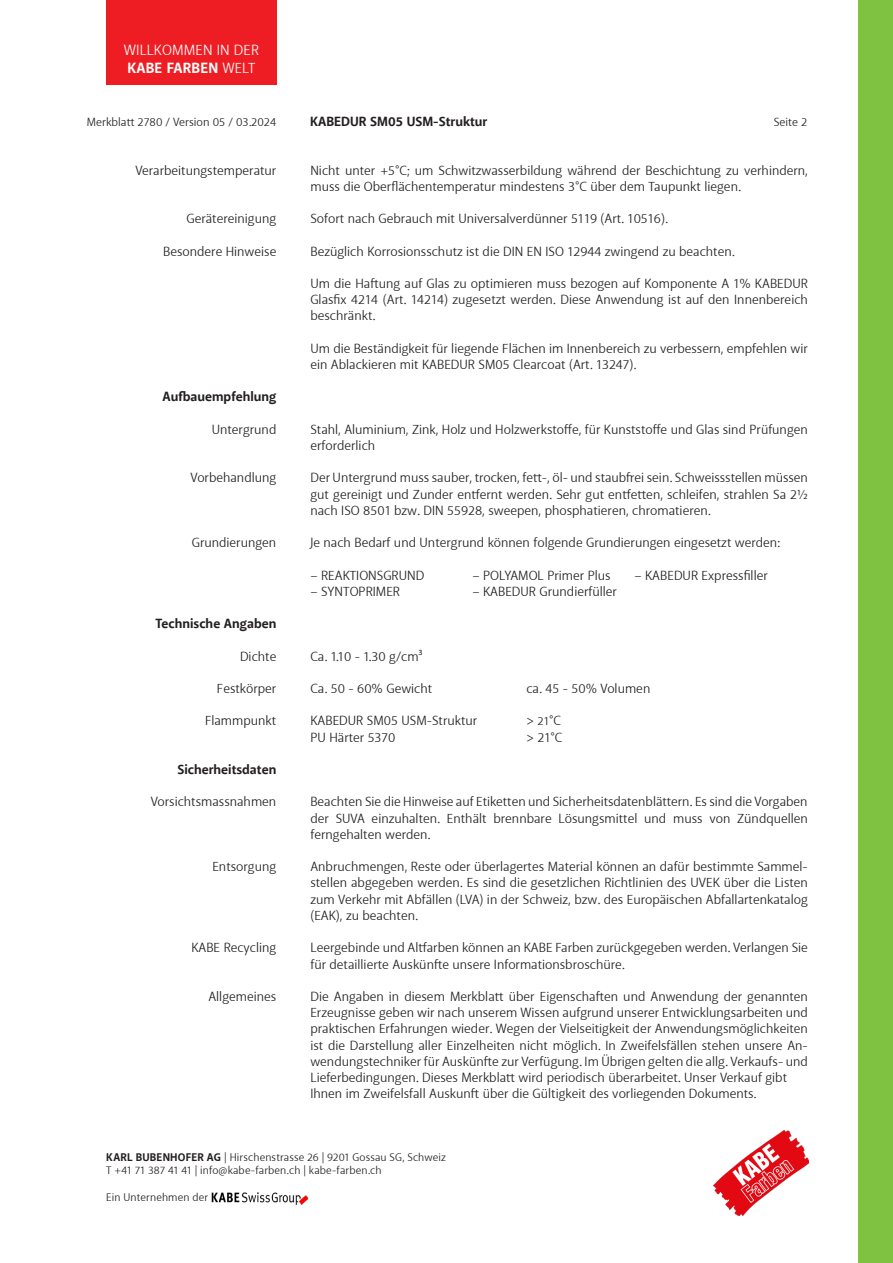
<style>
.page{position:relative;width:893px;height:1263px;background:#fff}
.page>*{position:absolute;margin:0;border:0;box-sizing:border-box;transform-origin:0 0}
.t1{font:15px/18px "Akagi Pro";letter-spacing:.01em;color:#fff}
.Text{font:13.5px/16.2px "Akagi Pro";color:#231f20;text-align:justify}
.Absatzformat_1{font:13.5px/16.2px "Akagi Pro";color:#231f20}
.Titel{font:700 13.5px "Akagi Pro";color:#231f20}
.Titel-2{font:13.5px "Akagi Pro";color:#231f20}
.t2{font:12px "Akagi Pro";color:#231f20}
.t3{font:11.25px/13.5px "Akagi Pro";letter-spacing:.01em;color:#231f20}
.s1{font-weight:700}
.s2{font-size:12px}
</style>
<div class="page">
<img style="left:714px;top:1130px;width:95px;height:85px">
<div style="left:106px;top:0;width:170px;height:85px;background:#ee1d23"></div>
<img style="left:211px;top:1193px;width:97px;height:11px">
<div style="left:859px;top:0;width:34px;height:1263px;background:#7fc241"></div>
<p class="t1" style="left:124px;top:41px;width:137px">WILLKOMMEN IN DER<br><span class="s1">KABE FARBEN</span> WELT</p>
<p class="t2" style="left:87px;top:115px;width:191px">Merkblatt 2780 / Version 05 / 03.2024</p>
<p class="Titel" style="left:310px;top:113px;width:179px">KABEDUR SM05 USM-Struktur</p>
<p class="t2" style="left:774px;top:114px;width:35px">Seite 2</p>
<p class="Absatzformat_1" style="left:135px;top:162px;width:142px">Verarbeitungstemperatur</p>
<p class="Absatzformat_1" style="left:186px;top:211px;width:91px">Gerätereinigung</p>
<p class="Absatzformat_1" style="left:163px;top:243px;width:115px">Besondere Hinweise</p>
<p class="Text" style="left:310px;top:162px;width:499px">Nicht unter +5°C; um Schwitzwasserbildung während der Beschichtung zu verhindern, muss die Oberflächentemperatur mindestens 3°C über dem Taupunkt liegen.</p>
<p class="Text" style="left:310px;top:211px;width:359px">Sofort nach Gebrauch mit Universalverdünner 5119 (Art. 10516).</p>
<p class="Text" style="left:310px;top:243px;width:426px">Bezüglich Korrosionsschutz ist die DIN EN ISO 12944 zwingend zu beachten.</p>
<p class="Text" style="left:310px;top:276px;width:499px">Um die Haftung auf Glas zu optimieren muss bezogen auf Komponente A 1% KABEDUR Glasfix 4214 (Art. 14214) zugesetzt werden. Diese Anwendung ist auf den Innenbereich beschränkt.</p>
<p class="Text" style="left:310px;top:340px;width:499px">Um die Beständigkeit für liegende Flächen im Innenbereich zu verbessern, empfehlen wir ein Ablackieren mit KABEDUR SM05 Clearcoat (Art. 13247).</p>
<p class="Titel" style="left:162px;top:389px;width:115px">Aufbauempfehlung</p>
<p class="Absatzformat_1" style="left:212px;top:421px;width:66px">Untergrund</p>
<p class="Absatzformat_1" style="left:191px;top:470px;width:87px">Vorbehandlung</p>
<p class="Titel-2" style="left:192px;top:534px;width:86px">Grundierungen</p>
<p class="Titel" style="left:155px;top:615px;width:122px">Technische Angaben</p>
<p class="Absatzformat_1" style="left:240px;top:648px;width:38px">Dichte</p>
<p class="Absatzformat_1" style="left:217px;top:681px;width:61px">Festkörper</p>
<p class="Absatzformat_1" style="left:205px;top:713px;width:73px">Flammpunkt</p>
<p class="Titel" style="left:177px;top:761px;width:100px">Sicherheitsdaten</p>
<p class="Absatzformat_1" style="left:151px;top:794px;width:127px">Vorsichtsmassnahmen</p>
<p class="Absatzformat_1" style="left:212px;top:859px;width:65px">Entsorgung</p>
<p class="Absatzformat_1" style="left:191px;top:940px;width:86px">KABE Recycling</p>
<p class="Absatzformat_1" style="left:208px;top:988px;width:69px">Allgemeines</p>
<p class="Text" style="left:310px;top:421px;width:499px">Stahl, Aluminium, Zink, Holz und Holzwerkstoffe, für Kunststoffe und Glas sind Prüfungen erforderlich</p>
<p class="Text" style="left:310px;top:470px;width:499px">Der Untergrund muss sauber, trocken, fett-, öl- und staubfrei sein. Schweissstellen müssen gut gereinigt und Zunder entfernt werden. Sehr gut entfetten, schleifen, strahlen Sa 2½ nach ISO 8501 bzw. DIN 55928, sweepen, phosphatieren, chromatieren.</p>
<p class="Text" style="left:310px;top:535px;width:471px">Je nach Bedarf und Untergrund können folgende Grundierungen eingesetzt werden:</p>
<p class="Text" style="left:310px;top:567px;width:115px">– REAKTIONSGRUND</p>
<p class="Text" style="left:472px;top:567px;width:140px">– POLYAMOL Primer Plus</p>
<p class="Text" style="left:634px;top:567px;width:135px">– KABEDUR Expressfiller</p>
<p class="Text" style="left:310px;top:583px;width:91px">– SYNTOPRIMER</p>
<p class="Text" style="left:472px;top:583px;width:146px">– KABEDUR Grundierfüller</p>
<p class="Text" style="left:310px;top:648px;width:114px">Ca. 1.10 - 1.30 g/cm³</p>
<p class="Text" style="left:310px;top:681px;width:123px">Ca. 50 - 60% Gewicht</p>
<p class="Text" style="left:526px;top:681px;width:125px">ca. 45 - 50% Volumen</p>
<p class="Text" style="left:310px;top:713px;width:168px">KABEDUR SM05 USM-Struktur</p>
<p class="Text" style="left:526px;top:713px;width:36px">&gt; <span class="s2">21</span>°C</p>
<p class="Text" style="left:310px;top:729px;width:86px">PU Härter 5370</p>
<p class="Text" style="left:526px;top:729px;width:38px">&gt; 21°C</p>
<p class="Text" style="left:310px;top:794px;width:499px">Beachten Sie die Hinweise auf Etiketten und Sicherheitsdatenblättern. Es sind die Vorgaben der SUVA einzuhalten. Enthält brennbare Lösungsmittel und muss von Zündquellen ferngehalten werden.</p>
<p class="Text" style="left:310px;top:859px;width:499px">Anbruchmengen, Reste oder überlagertes Material können an dafür bestimmte Sammel&shy;stellen abgegeben werden. Es sind die gesetzlichen Richtlinien des UVEK über die Listen zum Verkehr mit Abfällen (LVA) in der Schweiz, bzw. des Europäischen Abfallartenkatalog (EAK), zu beachten.</p>
<p class="Absatzformat_1" style="left:310px;top:940px;width:499px">Leergebinde und Altfarben können an KABE Farben zurückgegeben werden. Verlangen Sie für detaillierte Auskünfte unsere Informationsbroschüre.</p>
<p class="Absatzformat_1" style="left:310px;top:988px;width:499px;text-align:justify">Die Angaben in diesem Merkblatt über Eigenschaften und Anwendung der genannten Erzeugnisse geben wir nach unserem Wissen aufgrund unserer Entwicklungsarbeiten und praktischen Erfahrungen wieder. Wegen der Vielseitigkeit der Anwendungsmöglichkeiten ist die Darstellung aller Einzelheiten nicht möglich. In Zweifelsfällen stehen unsere An&shy;wendungstechniker für Auskünfte zur Verfügung. Im Übrigen gelten die allg. Verkaufs- und Lieferbedingungen. Dieses Merkblatt wird periodisch überarbeitet. Unser Verkauf gibt</p>
<p class="Absatzformat_1" style="left:310px;top:1086px;width:448px">Ihnen im Zweifelsfall Auskunft über die Gültigkeit des vorliegenden Dokuments.</p>
<p class="t3" style="left:106px;top:1150px;width:341px"><span class="s1">KARL BUBENHOFER AG</span> | Hirschenstrasse 26 | 9201 Gossau SG, Schweiz<br>T +41 71 387 41 41 | info@kabe-farben.ch | kabe-farben.ch</p>
<p class="t3" style="left:106px;top:1191px;width:103px">Ein Unternehmen der</p>
</div>
